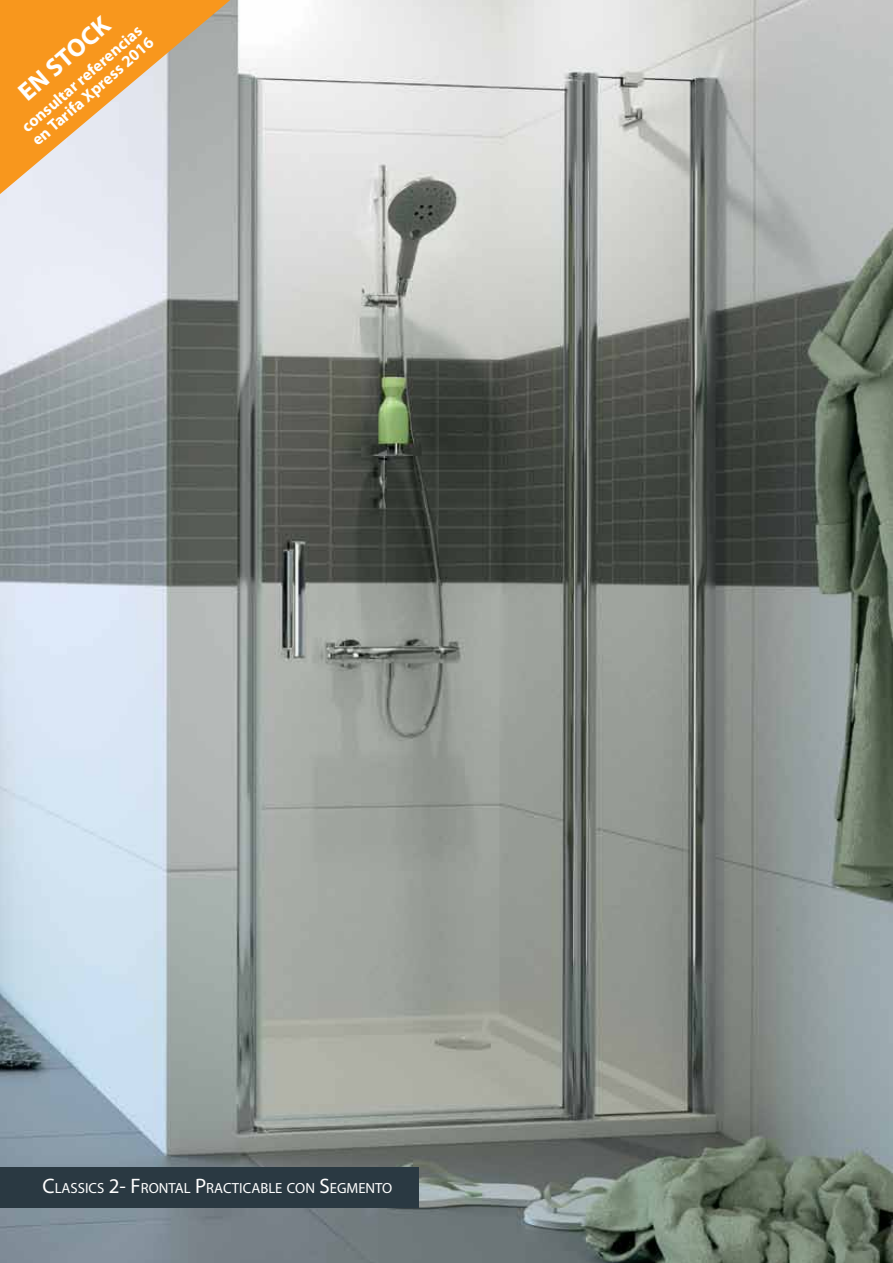
<style>
.page{position:relative;width:893px;height:1263px;background:#fff}
.page>*{position:absolute;margin:0;border:0;box-sizing:border-box;transform-origin:0 0}
.t1{font:700 25.5px "Myriad Pro";color:#fff}
.t2{font:700 16.5px/16.5px "Myriad Pro";color:#fff}
.t3{font:14.7px "Myriad Pro";color:#fff}
.s1{font-size:21px}
</style>
<div class="page">
<img style="left:0;top:0;width:893px;height:1263px">
<div style="left:0;top:1167px;width:419px;height:41px;background:#2a3942"></div>
<svg style="left:0;top:0;width:230px;height:194px;background:#e0b176"></svg>
<h1 class="t1" style="left:11px;top:83px;width:114px;rotate:-41deg">EN STOCK</h1>
<p class="t2" style="left:18px;top:123px;width:157px;rotate:-41deg">consultar referencias en Tarifa Xpress 2016</p>
<p class="t3" style="left:43px;top:1178px;width:351px"><span class="s1">C</span>LASSICS <span class="s1">2- F</span>RONTAL <span class="s1">P</span> RACTICABLE CON <span class="s1">S</span>EGMENTO</p>
</div>
